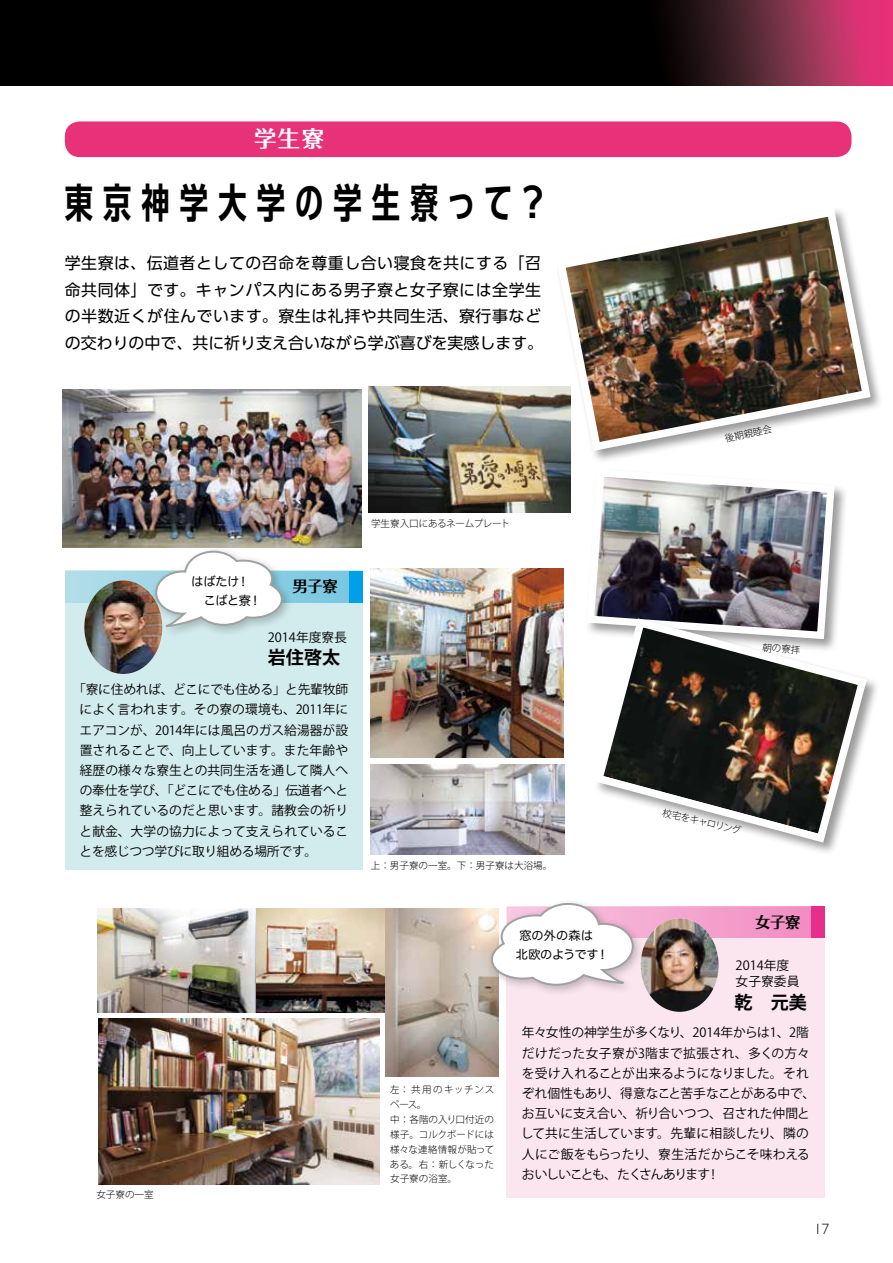
<style>
.page{position:relative;width:893px;height:1263px;background:#fff}
.page>*{position:absolute;margin:0;border:0;box-sizing:border-box;transform-origin:0 0}
.t1{font:40.35px "UD Shin Go C Osez Pr 6 De B";letter-spacing:.25em;color:#000}
.t2{font:700 22.35px "Folk Pro";color:#fff}
.t3{font:700 18px "Koz Go Pro";color:#000}
.t4{font:15.9px/26.5px "UD Shin Go Pro";letter-spacing:.03em;color:#000}
.t5{font:700 15.3px "Folk Pro";letter-spacing:-.02em;color:#000}
.t6{font:300 14.85px "Gill Sans";color:#000}
.t7{font:12.75px/20.2px "Koz Go Pro";color:#000}
.t8{font:12.15px/19.2px "Hira Maru Std W4";letter-spacing:-.02em;color:#000;text-align:center}
.t9{font:12.15px/19.2px "Hira Maru Std W4";letter-spacing:-.04em;color:#000;text-align:center}
.t10{font:300 9.6px/14.9px "Koz Go Pro";color:#000}
.t11{font:300 9.6px "Koz Go Pro";letter-spacing:-.02em;color:#000}
</style>
<div class="page">
<div style="left:65px;top:570px;width:297px;height:300px;background:#d2ebec"></div>
<div style="left:65px;top:121px;width:786px;height:36px;background:#e73278;border-radius:15px"></div>
<div style="left:506px;top:907px;width:319px;height:290px;background:#fbe6ef"></div>
<div style="left:349px;top:571px;width:13px;height:32px;background:#00a0e9"></div>
<svg style="left:65px;top:571px;width:284px;height:32px;background:#90d0e3"></svg>
<div style="left:811px;top:906px;width:14px;height:31px;background:#e62e8b"></div>
<svg style="left:644px;top:906px;width:167px;height:31px;background:#f299c9"></svg>
<img style="left:84px;top:580px;width:78px;height:94px">
<img style="left:644px;top:918px;width:75px;height:94px">
<div style="left:0;top:0;width:893px;height:85px;background:#000"></div>
<svg style="left:661px;top:0;width:232px;height:85px;background:#742741"></svg>
<img style="left:98px;top:1019px;width:282px;height:166px">
<img style="left:371px;top:569px;width:192px;height:188px">
<img style="left:371px;top:764px;width:194px;height:91px">
<img style="left:97px;top:909px;width:289px;height:103px">
<div style="left:150px;top:545px;width:144px;height:93px;background:#000;opacity:.23"></div>
<svg style="left:154px;top:550px;width:130px;height:81px"></svg>
<img style="left:386px;top:909px;width:112px;height:167px">
<div style="left:486px;top:898px;width:158px;height:99px;background:#000;opacity:.23"></div>
<svg style="left:490px;top:901px;width:145px;height:86px;background:#f3eaed"></svg>
<img style="left:552px;top:209px;width:323px;height:246px">
<img style="left:369px;top:387px;width:201px;height:126px">
<img style="left:63px;top:389px;width:299px;height:158px">
<div style="left:585px;top:467px;width:263px;height:186px;background:#000;opacity:.4"></div>
<img style="left:585px;top:467px;width:253px;height:176px">
<svg style="left:590px;top:614px;width:281px;height:233px"></svg>
<h2 class="t2" style="left:254px;top:120px;width:72px">学生寮</h2>
<h1 class="t1" style="left:65px;top:171px;width:484px">東京神学大学の学生寮って？</h1>
<p class="t4" style="left:65px;top:249px;width:480px">学生寮は、伝道者としての召命を尊重し合い寝食を共にする「召命共同体」です。キャンパス内にある男子寮と女子寮には全学生の半数近くが住んでいます。寮生は礼拝や共同生活、寮行事などの交わりの中で、共に祈り支え合いながら学ぶ喜びを実感します。</p>
<p class="t10" style="left:724px;top:431px;width:49px;rotate:-12deg">後期親睦会</p>
<p class="t9" style="left:179px;top:572px;width:83px">はばたけ！<br>　　こばと寮！</p>
<p class="t5" style="left:293px;top:574px;width:47px">男子寮</p>
<p class="t7" style="left:268px;top:627px;width:81px">2014年度寮長</p>
<h3 class="t3" style="left:268px;top:645px;width:74px">岩住啓太</h3>
<p class="t7" style="left:80px;top:680px;width:270px;text-align:justify;text-indent:-6px">「寮に住めれば、どこにでも住める」と先輩牧師によく言われます。その寮の環境も、2011年にエアコンが、2014年には風呂のガス給湯器が設置されることで、向上しています。また年齢や経歴の様々な寮生との共同生活を通して隣人への奉仕を学び、「どこにでも住める」伝道者へと整えられているのだと思います。諸教会の祈りと献金、大学の協力によって支えられていることを感じつつ学びに取り組める場所です。</p>
<p class="t10" style="left:96px;top:1187px;width:59px">女子寮の一室</p>
<p class="t11" style="left:371px;top:517px;width:140px">学生寮入口にあるネームプレート</p>
<p class="t10" style="left:763px;top:640px;width:40px;rotate:5deg">朝の寮拝</p>
<p class="t10" style="left:371px;top:858px;width:183px">上：男子寮の一室。下：男子寮は大浴場。</p>
<p class="t10" style="left:664px;top:805px;width:82px;rotate:13deg">校宅をキャロリング</p>
<p class="t10" style="left:390px;top:1082px;width:106px">左：共用のキッチンスペース。<br>中：各階の入り口付近の様子。コルクボードには様々な連絡情報が貼ってある。右：新しくなった女子寮の浴室。</p>
<p class="t8" style="left:504px;top:926px;width:107px">窓の外の森は<br>　北欧のようです！</p>
<p class="t5" style="left:755px;top:909px;width:47px">女子寮</p>
<p class="t7" style="left:723px;top:957px;width:78px;line-height:15.9px">　2014年度　女子寮委員</p>
<h3 class="t3" style="left:735px;top:990px;width:74px">乾　元美</h3>
<p class="t7" style="left:521px;top:1023px;width:296px">年々女性の神学生が多くなり、2014年からは1、2階だけだった女子寮が3階まで拡張され、多くの方々を受け入れることが出来るようになりました。それぞれ個性もあり、得意なこと苦手なことがある中で、お互いに支え合い、祈り合いつつ、召された仲間として共に生活しています。先輩に相談したり、隣の人にご飯をもらったり、寮生活だからこそ味わえるおいしいことも、たくさんあります！</p>
<p class="t6" style="left:814px;top:1217px;width:16px">17</p>
</div>
